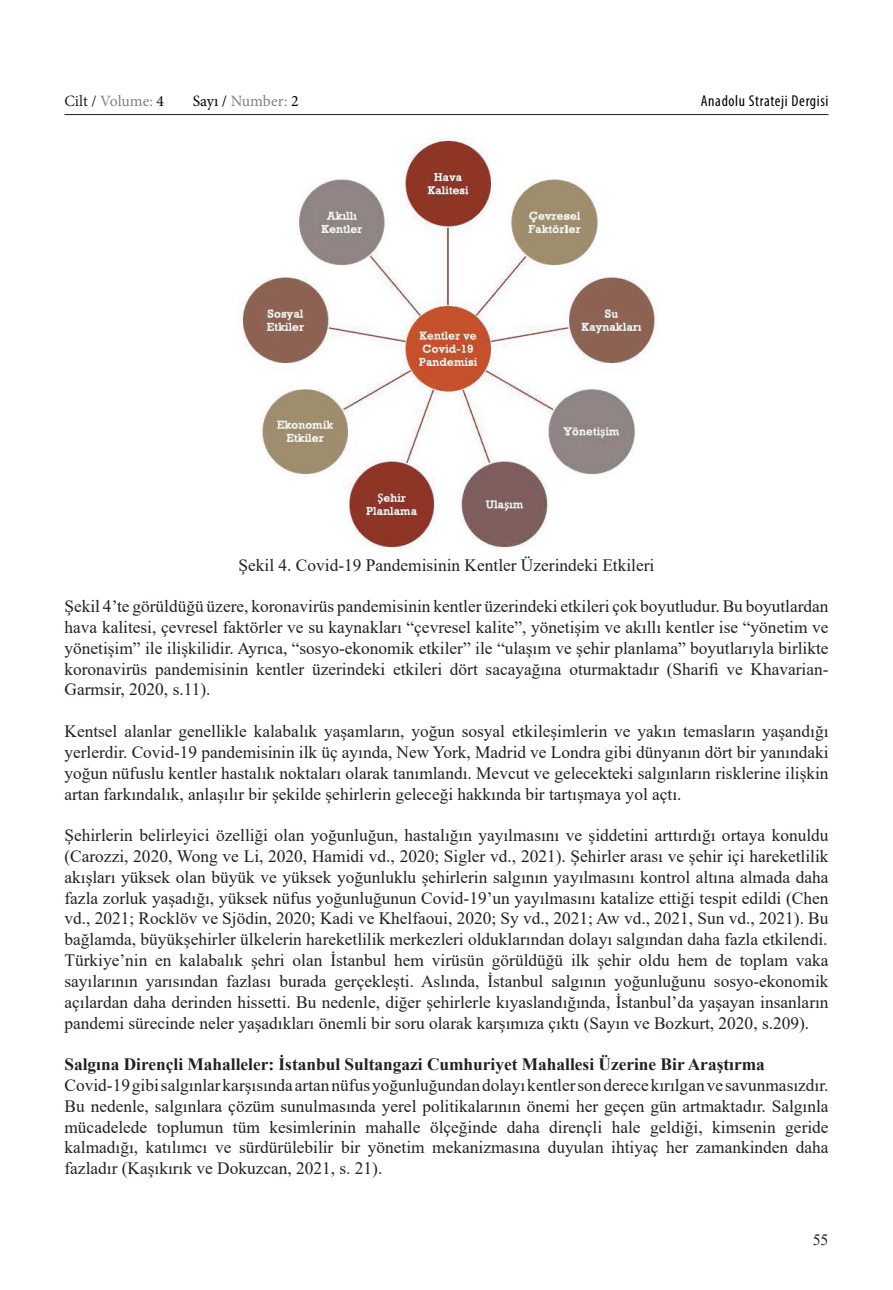
<style>
.page{position:relative;width:893px;height:1290px;background:#fff}
.page>*{position:absolute;margin:0;border:0;box-sizing:border-box;transform-origin:0 0}
.t1{font:17.32px/20.8px "Times New Roman";color:#231f20;text-align:justify}
.t2{font:700 17.32px "Times New Roman";color:#231f20}
.t3{font:15.75px "Minion Pro";color:#808285}
.t4{font:condensed 15.75px "Myriad Pro";letter-spacing:.04em;color:#000}
.t5{font:15.75px "Times New Roman";color:#231f20}
.s1{color:#231f20}
.s2{color:#000}
</style>
<div class="page">
<img style="left:241px;top:138px;width:415px;height:412px">
<hr style="left:64px;top:114px;width:764px;height:1px;background:#231f20">
<p class="t3" style="left:64px;top:90px;width:101px"><span class="s1">Cilt /</span> Volume: <span class="s2">4</span></p>
<p class="t3" style="left:193px;top:90px;width:107px"><span class="s2">Sayı /</span> Number: <span class="s2">2</span></p>
<p class="t4" style="left:701px;top:91px;width:129px">Anadolu Strateji Dergisi</p>
<p class="t1" style="left:239px;top:554px;width:417px">Şekil 4. Covid-19 Pandemisinin Kentler Üzerindeki Etkileri</p>
<p class="t1" style="left:64px;top:595px;width:766px">Şekil 4’te görüldüğü üzere, koronavirüs pandemisinin kentler üzerindeki etkileri çok boyutludur. Bu boyutlardan hava kalitesi, çevresel faktörler ve su kaynakları “çevresel kalite”, yönetişim ve akıllı kentler ise “yönetim ve yönetişim” ile ilişkilidir. Ayrıca, “sosyo-ekonomik etkiler” ile “ulaşım ve şehir planlama” boyutlarıyla birlikte koronavirüs pandemisinin kentler üzerindeki etkileri dört sacayağına oturmaktadır (Sharifi ve Khavarian-Garmsir, 2020, s.11).</p>
<p class="t1" style="left:64px;top:720px;width:766px">Kentsel alanlar genellikle kalabalık yaşamların, yoğun sosyal etkileşimlerin ve yakın temasların yaşandığı yerlerdir. Covid-19 pandemisinin ilk üç ayında, New York, Madrid ve Londra gibi dünyanın dört bir yanındaki yoğun nüfuslu kentler hastalık noktaları olarak tanımlandı. Mevcut ve gelecekteki salgınların risklerine ilişkin artan farkındalık, anlaşılır bir şekilde şehirlerin geleceği hakkında bir tartışmaya yol açtı.</p>
<p class="t1" style="left:64px;top:824px;width:766px">Şehirlerin belirleyici özelliği olan yoğunluğun, hastalığın yayılmasını ve şiddetini arttırdığı ortaya konuldu (Carozzi, 2020, Wong ve Li, 2020, Hamidi vd., 2020; Sigler vd., 2021). Şehirler arası ve şehir içi hareketlilik akışları yüksek olan büyük ve yüksek yoğunluklu şehirlerin salgının yayılmasını kontrol altına almada daha fazla zorluk yaşadığı, yüksek nüfus yoğunluğunun Covid-19’un yayılmasını katalize ettiği tespit edildi (Chen vd., 2021; Rocklöv ve Sjödin, 2020; Kadi ve Khelfaoui, 2020; Sy vd., 2021; Aw vd., 2021, Sun vd., 2021). Bu bağlamda, büyükşehirler ülkelerin hareketlilik merkezleri olduklarından dolayı salgından daha fazla etkilendi.</p>
<p class="t1" style="left:64px;top:949px;width:766px">Türkiye’nin en kalabalık şehri olan İstanbul hem virüsün görüldüğü ilk şehir oldu hem de toplam vaka sayılarının yarısından fazlası burada gerçekleşti. Aslında, İstanbul salgının yoğunluğunu sosyo-ekonomik açılardan daha derinden hissetti. Bu nedenle, diğer şehirlerle kıyaslandığında, İstanbul’da yaşayan insanların pandemi sürecinde neler yaşadıkları önemli bir soru olarak karşımıza çıktı (Sayın ve Bozkurt, 2020, s.209).</p>
<p class="t2" style="left:64px;top:1052px;width:702px">Salgına Dirençli Mahalleler: İstanbul Sultangazi Cumhuriyet Mahallesi Üzerine Bir Araştırma</p>
<p class="t1" style="left:64px;top:1074px;width:766px">Covid-19 gibi salgınlar karşısında artan nüfus yoğunluğundan dolayı kentler son derece kırılgan ve savunmasızdır.<br>Bu nedenle, salgınlara çözüm sunulmasında yerel politikalarının önemi her geçen gün artmaktadır. Salgınla mücadelede toplumun tüm kesimlerinin mahalle ölçeğinde daha dirençli hale geldiği, kimsenin geride kalmadığı, katılımcı ve sürdürülebilir bir yönetim mekanizmasına duyulan ihtiyaç her zamankinden daha fazladır (Kaşıkırık ve Dokuzcan, 2021, s. 21).</p>
<p class="t5" style="left:813px;top:1229px;width:17px">55</p>
</div>
